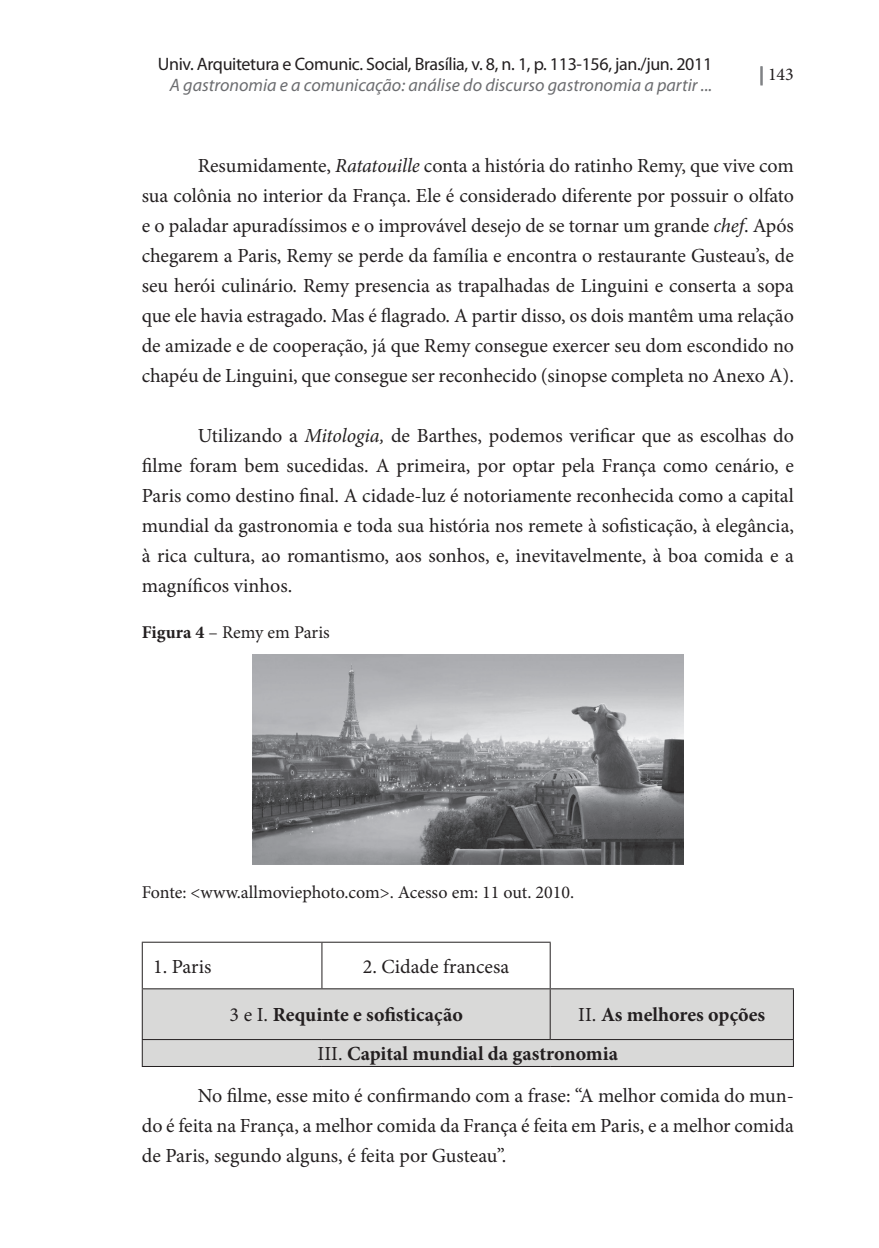
<style>
.page{position:relative;width:879px;height:1248px;background:#fff}
.page>*{position:absolute;margin:0;border:0;box-sizing:border-box;transform-origin:0 0}
.t1{font:20px/30px "Minion Pro";letter-spacing:-.005em;color:#231f20;text-align:justify}
.t2{font:700 20px/38.8px "Minion Pro";color:#231f20}
.t3{font:18px "Minion Pro";color:#231f20}
.t4{font:18px "Myriad Pro";letter-spacing:-.02em;color:#231f20}
.t5{font:italic 18px "Myriad Pro";color:#6c6d70}
.s1{color:#808285}
.s2{font-style:italic}
.s3{font-weight:700}
.s4{font-weight:400}
</style>
<div class="page">
<div style="left:760px;top:66px;width:3px;height:19px;border:1px solid #808285"></div>
<img style="left:252px;top:654px;width:431px;height:210px">
<div style="left:143px;top:989px;width:650px;height:76px;background:#d9d9d8"></div>
<hr style="left:142px;top:941px;width:180px;height:1px;background:#231f20">
<hr style="left:142px;top:942px;width:1px;height:46px;background:#231f20">
<hr style="left:322px;top:941px;width:229px;height:1px;background:#231f20">
<hr style="left:321px;top:942px;width:1px;height:46px;background:#231f20">
<hr style="left:550px;top:942px;width:1px;height:46px;background:#231f20">
<hr style="left:142px;top:988px;width:180px;height:1px;background:#231f20">
<hr style="left:142px;top:989px;width:1px;height:49px;background:#231f20">
<hr style="left:322px;top:988px;width:228px;height:1px;background:#231f20">
<hr style="left:550px;top:988px;width:244px;height:1px;background:#231f20">
<hr style="left:550px;top:989px;width:1px;height:49px;background:#231f20">
<hr style="left:793px;top:989px;width:1px;height:49px;background:#231f20">
<hr style="left:142px;top:1038px;width:180px;height:1px;background:#231f20">
<svg style="left:142px;top:1039px;width:1px;height:26px"></svg>
<hr style="left:322px;top:1038px;width:228px;height:1px;background:#231f20">
<hr style="left:550px;top:1038px;width:244px;height:1px;background:#231f20">
<svg style="left:793px;top:1039px;width:1px;height:26px"></svg>
<hr style="left:142px;top:1065px;width:180px;height:1px;background:#231f20">
<hr style="left:322px;top:1065px;width:228px;height:1px;background:#231f20">
<hr style="left:550px;top:1065px;width:244px;height:1px;background:#231f20">
<p class="t4" style="left:158px;top:53px;width:556px">Univ. Arquitetura e Comunic. Social, Brasília, v. 8, n. 1, p. 113-156, jan./jun. 2011</p>
<p class="t5" style="left:170px;top:74px;width:544px">A gastronomia e a comunicação: análise do discurso gastronomia a partir ...</p>
<p class="t3" style="left:759px;top:63px;width:36px"><span class="s1">|</span> 143</p>
<p class="t1" style="left:142px;top:150px;width:654px;text-indent:56px">Resumidamente, <span class="s2">Ratatouille</span> conta a história do ratinho Remy, que vive com sua colônia no interior da França. Ele é considerado diferente por possuir o olfato e o paladar apuradíssimos e o improvável desejo de se tornar um grande <span class="s2">chef</span>. Após chegarem a Paris, Remy se perde da família e encontra o restaurante Gusteau’s, de seu herói culinário. Remy presencia as trapalhadas de Linguini e conserta a sopa que ele havia estragado. Mas é flagrado. A partir disso, os dois mantêm uma relação de amizade e de cooperação, já que Remy consegue exercer seu dom escondido no chapéu de Linguini, que consegue ser reconhecido (sinopse completa no Anexo A).</p>
<p class="t1" style="left:142px;top:420px;width:654px;text-indent:56px">Utilizando a <span class="s2">Mitologia,</span> de Barthes, podemos verificar que as escolhas do filme foram bem sucedidas. A primeira, por optar pela França como cenário, e Paris como destino final. A cidade-luz é notoriamente reconhecida como a capital mundial da gastronomia e toda sua história nos remete à sofisticação, à elegância, à rica cultura, ao romantismo, aos sonhos, e, inevitavelmente, à boa comida e a magníficos vinhos.</p>
<p class="t3" style="left:142px;top:620px;width:189px"><span class="s3">Figura 4</span> – Remy em Paris</p>
<p class="t3" style="left:142px;top:879px;width:434px">Fonte: &lt;www.allmoviephoto.com&gt;. Acesso em: 11 out. 2010.</p>
<p class="t1" style="left:153px;top:951px;width:60px">1. Paris</p>
<p class="t1" style="left:363px;top:951px;width:148px">2. Cidade francesa</p>
<p class="t2" style="left:230px;top:995px;width:235px"><span class="s4">3 e I.</span> Requinte e sofisticação</p>
<p class="t2" style="left:317px;top:995px;width:449px;text-indent:261px"><span class="s4">II.</span> As melhores opções<br><span class="s4">III.</span> Capital mundial da gastronomia</p>
<p class="t1" style="left:142px;top:1080px;width:654px;text-indent:56px">No filme, esse mito é confirmando com a frase: “A melhor comida do mun&shy;do é feita na França, a melhor comida da França é feita em Paris, e a melhor comida de Paris, segundo alguns, é feita por Gusteau”.</p>
</div>
